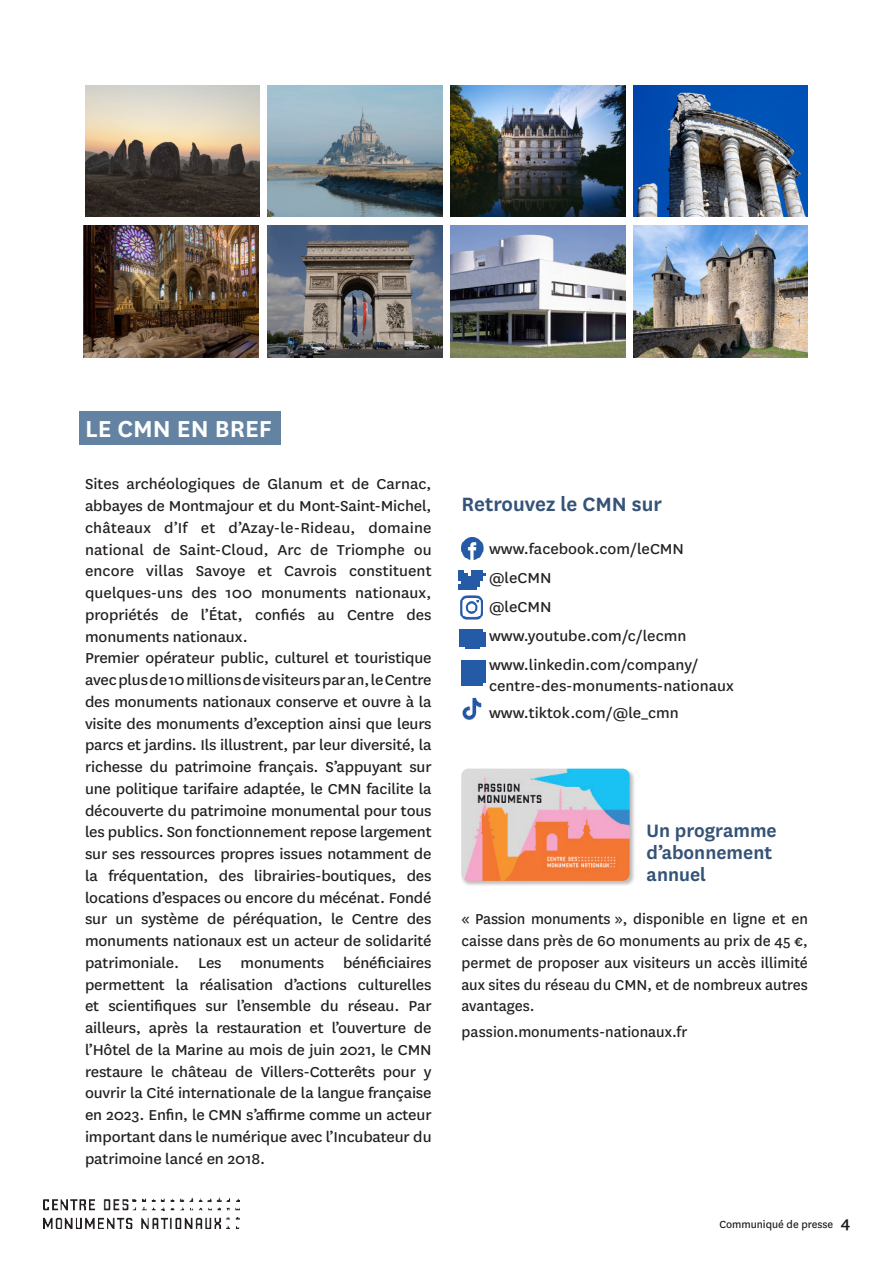
<style>
.page{position:relative;width:893px;height:1263px;background:#fff}
.page>*{position:absolute;margin:0;border:0;box-sizing:border-box;transform-origin:0 0}
.INTER_niveau_1{font:600 27px "National";color:#fff}
.INTER_niveau_2{font:600 22.5px "National";color:#355377}
.INTER_niveau_2-2{font:600 21px/21.8px "National";color:#355377}
.infos_intermédiaires{font:16.8px/21.8px "National";color:#231f20;text-align:justify;scale:1.05 1}
.infos_intermédiaires-2{font:16.8px/21.8px "National";color:#231f20;text-align:justify}
.t1{font:12px "National";color:#181c1f}
.s1{font-weight:500;font-size:18px}
</style>
<div class="page">
<img style="left:43px;top:1198px;width:197px;height:31px">
<div style="left:79px;top:412px;width:202px;height:33px;background:#6483a2"></div>
<div style="left:461px;top:768px;width:175px;height:119px;background:#231f20;opacity:.3"></div>
<img style="left:461px;top:769px;width:169px;height:112px">
<img style="left:85px;top:85px;width:175px;height:132px">
<img style="left:268px;top:225px;width:175px;height:132px">
<img style="left:268px;top:85px;width:175px;height:132px">
<img style="left:451px;top:225px;width:174px;height:132px">
<img style="left:451px;top:85px;width:174px;height:132px">
<img style="left:633px;top:85px;width:175px;height:132px">
<img style="left:83px;top:225px;width:175px;height:132px">
<img style="left:633px;top:225px;width:175px;height:132px">
<img style="left:459px;top:629px;width:27px;height:20px">
<img style="left:462px;top:697px;width:20px;height:23px">
<img style="left:458px;top:570px;width:28px;height:20px">
<img style="left:460px;top:596px;width:22px;height:23px">
<img style="left:461px;top:537px;width:23px;height:21px">
<img style="left:461px;top:660px;width:25px;height:26px">
<p class="INTER_niveau_1" style="left:85px;top:410px;width:189px">LE CMN EN BREF</p>
<p class="infos_intermédiaires" style="left:85px;top:472px;width:332px">Sites archéologiques de Glanum et de Carnac, abbayes de Montmajour et du Mont-Saint-Michel, châteaux d’If et d’Azay-le-Rideau, domaine national de Saint-Cloud, Arc de Triomphe ou encore villas Savoye et Cavrois constituent quelques-uns des 100 monuments nationaux, propriétés de l’État, confiés au Centre des monuments nationaux.</p>
<p class="infos_intermédiaires" style="left:85px;top:646px;width:332px">Premier opérateur public, culturel et touristique avec plus de 10 millions de visiteurs par an, le Centre des monuments nationaux conserve et ouvre à la visite des monuments d’exception ainsi que leurs parcs et jardins. Ils illustrent, par leur diversité, la richesse du patrimoine français. S’appuyant sur une politique tarifaire adaptée, le CMN facilite la découverte du patrimoine monumental pour tous les publics. Son fonctionnement repose largement sur ses ressources propres issues notamment de la fréquentation, des librairies-boutiques, des locations d’espaces ou encore du mécénat. Fondé sur un système de péréquation, le Centre des monuments nationaux est un acteur de solidarité patrimoniale. Les monuments bénéficiaires permettent la réalisation d’actions culturelles et scientifiques sur l’ensemble du réseau. Par ailleurs, après la restauration et l’ouverture de l’Hôtel de la Marine au mois de juin 2021, le CMN restaure le château de Villers-Cotterêts pour y ouvrir la Cité internationale de la langue française en 2023. Enfin, le CMN s’affirme comme un acteur important dans le numérique avec l’Incubateur du patrimoine lancé en 2018.</p>
<p class="INTER_niveau_2" style="left:461px;top:489px;width:202px">Retrouvez le CMN sur</p>
<p class="infos_intermédiaires" style="left:489px;top:537px;width:187px">www.facebook.com/leCMN</p>
<p class="infos_intermédiaires" style="left:489px;top:566px;width:61px">@leCMN</p>
<p class="infos_intermédiaires" style="left:489px;top:595px;width:61px">@leCMN</p>
<p class="infos_intermédiaires" style="left:489px;top:624px;width:189px">www.youtube.com/c/lecmn</p>
<p class="infos_intermédiaires" style="left:489px;top:654px;width:234px;line-height:20.7px">www.linkedin.com/company/ centre-des-monuments-nationaux</p>
<p class="infos_intermédiaires" style="left:489px;top:701px;width:182px">www.tiktok.com/@le_cmn</p>
<p class="INTER_niveau_2-2" style="left:647px;top:819px;width:132px">Un programme d’abonnement annuel</p>
<p class="infos_intermédiaires-2" style="left:461px;top:907px;width:348px">« Passion monuments », disponible en ligne et en caisse dans près de 60 monuments au prix de 45 €, permet de proposer aux visiteurs un accès illimité aux sites du réseau du CMN, et de nombreux autres avantages.</p>
<p class="infos_intermédiaires-2" style="left:461px;top:1020px;width:228px">passion.monuments-nationaux.fr</p>
<p class="t1" style="left:719px;top:1217px;width:133px">Communiqué de presse <span class="s1">4</span></p>
</div>
